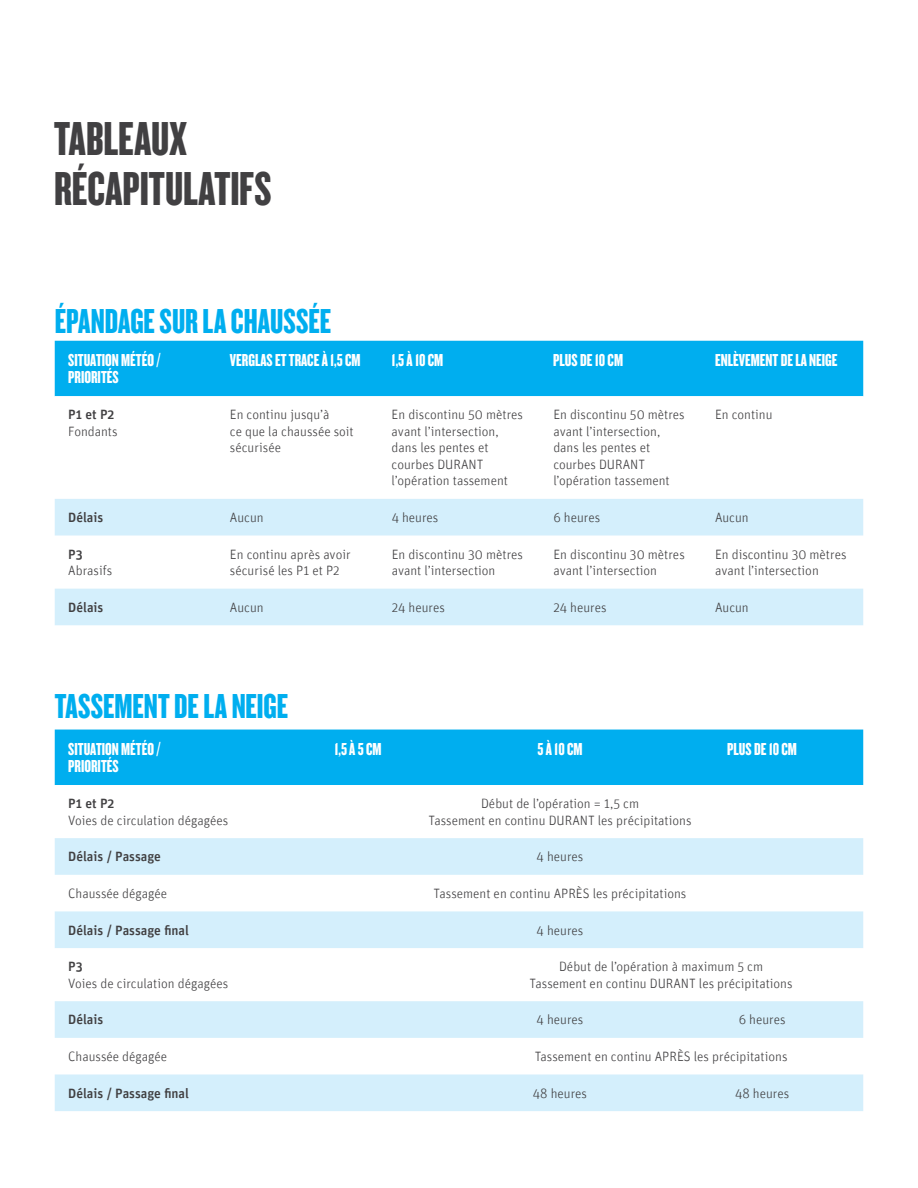
<style>
.page{position:relative;width:918px;height:1188px;background:#fff}
.page>*{position:absolute;margin:0;border:0;box-sizing:border-box;transform-origin:0 0}
.t1{font:49.5px/49.5px "Knockout HTF68 Full Featherwt";color:#414042}
.t2{font:36px "Knockout HTF68 Full Featherwt";color:#00aeef}
.t3{font:18px/16.5px "Knockout HTF68 Full Featherwt";color:#fff}
.t4{font:300 13.5px/16.5px "Unit";color:#414042}
.t5{font:500 13.5px "Unit";color:#414042}
</style>
<div class="page">
<div style="left:55px;top:730px;width:808px;height:55px;background:#00aeef"></div>
<svg style="left:55px;top:838px;width:808px;height:273px;fill:#d4effc"></svg>
<div style="left:55px;top:341px;width:808px;height:55px;background:#00aeef"></div>
<svg style="left:55px;top:396px;width:808px;height:1px"></svg>
<svg style="left:55px;top:499px;width:808px;height:126px;fill:#d4effc"></svg>
<h1 class="t1" style="left:54px;top:115px;width:219px">TABLEAUX<br>RÉCAPITULATIFS</h1>
<h2 class="t2" style="left:55px;top:303px;width:278px">ÉPANDAGE SUR LA CHAUSSÉE</h2>
<h3 class="t3" style="left:68px;top:352px;width:94px">SITUATION MÉTÉO /<br>PRIORITÉS</h3>
<h3 class="t3" style="left:230px;top:352px;width:132px">VERGLAS ET TRACE À 1,5 CM</h3>
<h3 class="t3" style="left:392px;top:352px;width:53px">1,5 À 10 CM</h3>
<h3 class="t3" style="left:553px;top:352px;width:71px">PLUS DE 10 CM</h3>
<h3 class="t3" style="left:715px;top:352px;width:124px">ENLÈVEMENT DE LA NEIGE</h3>
<p class="t5" style="left:68px;top:407px;width:48px">P1 et P2</p>
<p class="t4" style="left:68px;top:423px;width:51px">Fondants</p>
<p class="t4" style="left:230px;top:406px;width:125px">En continu jusqu’à<br>ce que la chaussée soit sécurisée</p>
<p class="t4" style="left:392px;top:406px;width:133px">En discontinu 50 mètres avant l’intersection, dans les pentes et courbes DURANT l’opération tassement</p>
<p class="t4" style="left:553px;top:406px;width:133px">En discontinu 50 mètres avant l’intersection, dans les pentes et courbes DURANT l’opération tassement</p>
<p class="t4" style="left:715px;top:406px;width:59px">En continu</p>
<p class="t5" style="left:68px;top:509px;width:37px">Délais</p>
<p class="t4" style="left:230px;top:509px;width:35px">Aucun</p>
<p class="t4" style="left:392px;top:509px;width:48px">4 heures</p>
<p class="t4" style="left:553px;top:509px;width:49px">6 heures</p>
<p class="t4" style="left:715px;top:509px;width:35px">Aucun</p>
<p class="t5" style="left:68px;top:546px;width:16px">P3</p>
<p class="t4" style="left:68px;top:562px;width:45px">Abrasifs</p>
<p class="t4" style="left:230px;top:546px;width:122px">En continu après avoir sécurisé les P1 et P2</p>
<p class="t4" style="left:392px;top:546px;width:133px">En discontinu 30 mètres avant l’intersection</p>
<p class="t4" style="left:553px;top:546px;width:133px">En discontinu 30 mètres avant l’intersection</p>
<p class="t4" style="left:715px;top:546px;width:133px">En discontinu 30 mètres avant l’intersection</p>
<p class="t5" style="left:68px;top:599px;width:37px">Délais</p>
<p class="t4" style="left:230px;top:599px;width:35px">Aucun</p>
<p class="t4" style="left:392px;top:599px;width:55px">24 heures</p>
<p class="t4" style="left:553px;top:599px;width:55px">24 heures</p>
<p class="t4" style="left:715px;top:599px;width:35px">Aucun</p>
<h2 class="t2" style="left:55px;top:688px;width:235px">TASSEMENT DE LA NEIGE</h2>
<h3 class="t3" style="left:68px;top:741px;width:94px">SITUATION MÉTÉO /<br>PRIORITÉS</h3>
<h3 class="t3" style="left:334px;top:741px;width:49px">1,5 À 5 CM</h3>
<h3 class="t3" style="left:538px;top:741px;width:47px">5 À 10 CM</h3>
<h3 class="t3" style="left:727px;top:741px;width:71px">PLUS DE 10 CM</h3>
<p class="t5" style="left:68px;top:795px;width:48px">P1 et P2</p>
<p class="t4" style="left:68px;top:812px;width:161px">Voies de circulation dégagées</p>
<p class="t4" style="left:429px;top:795px;width:265px;text-align:center">Début de l’opération = 1,5 cm<br>Tassement en continu DURANT les précipitations</p>
<p class="t5" style="left:68px;top:849px;width:94px">Délais / Passage</p>
<p class="t4" style="left:537px;top:848px;width:48px">4 heures</p>
<p class="t4" style="left:68px;top:885px;width:100px">Chaussée dégagée</p>
<p class="t4" style="left:434px;top:885px;width:254px">Tassement en continu APRÈS les précipitations</p>
<p class="t5" style="left:68px;top:922px;width:122px">Délais / Passage final</p>
<p class="t4" style="left:537px;top:922px;width:48px">4 heures</p>
<p class="t5" style="left:68px;top:958px;width:16px">P3</p>
<p class="t4" style="left:68px;top:975px;width:161px">Voies de circulation dégagées</p>
<p class="t4" style="left:530px;top:958px;width:265px;text-align:center">Début de l’opération à maximum 5 cm<br>Tassement en continu DURANT les précipitations</p>
<p class="t5" style="left:68px;top:1012px;width:37px">Délais</p>
<p class="t4" style="left:537px;top:1011px;width:48px">4 heures</p>
<p class="t4" style="left:739px;top:1011px;width:49px">6 heures</p>
<p class="t4" style="left:68px;top:1048px;width:100px">Chaussée dégagée</p>
<p class="t4" style="left:535px;top:1048px;width:254px">Tassement en continu APRÈS les précipitations</p>
<p class="t5" style="left:68px;top:1085px;width:122px">Délais / Passage final</p>
<p class="t4" style="left:533px;top:1085px;width:56px">48 heures</p>
<p class="t4" style="left:735px;top:1085px;width:56px">48 heures</p>
</div>
